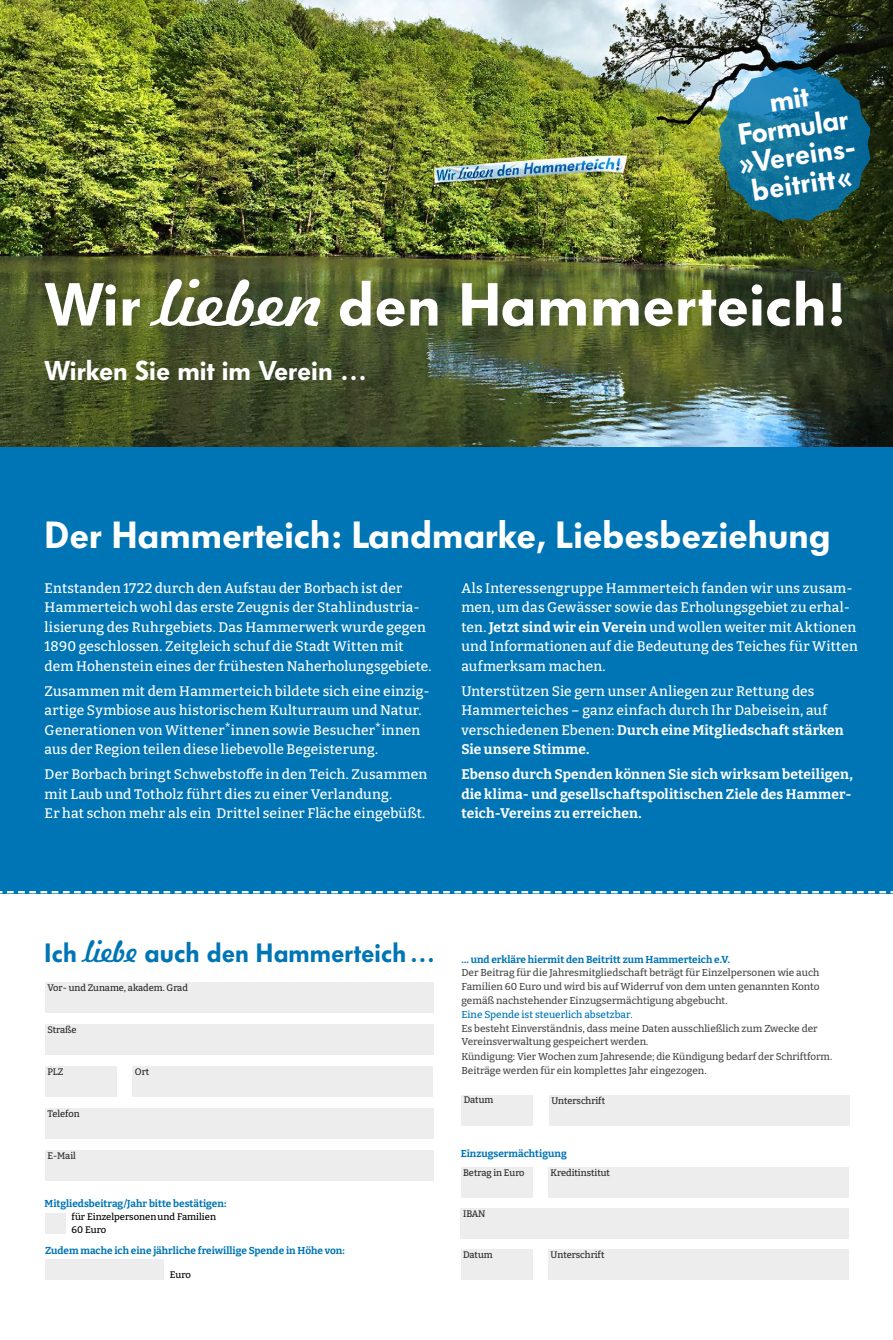
<style>
.page{position:relative;width:893px;height:1340px;background:#fff}
.page>*{position:absolute;margin:0;border:0;box-sizing:border-box;transform-origin:0 0}
.t1{font:600 37.5px "Futura BQ";color:#fff}
.t2{font:600 29.55px/28.3px "Futura BQ";color:#fff;text-align:center}
.t3{font:600 27px "Futura BQ";color:#fff}
.t4{font:600 26.25px "Futura BQ";letter-spacing:.005em;color:#0075b5}
.t5{font:500 13.8px/19.5px "Bitter";letter-spacing:.015em;color:#fff}
.t6{font:700 13.8px/19.5px "Bitter";letter-spacing:.01em;color:#fff;text-align:justify}
.t7{font:500 10.05px/13.6px "Bitter";color:#4a4a49}
.t8{font:700 10.05px "Bitter";color:#0075b5}
.t9{font:500 10.05px "Bitter";color:#0075b5}
.t10{font:500 9.45px "Bitter";color:#282827}
.t11{font:500 9.45px/12.3px "Bitter";color:#000}
.s1{font-size:33px}
.s2{font-weight:700}
.s3{font-family:"Freehand 521 BT Regular C";font-weight:400;font-size:29.25px}
.s4{font-size:27px}
</style>
<div class="page">
<div style="left:0;top:446px;width:893px;height:447px;background:#0075b5"></div>
<img style="left:0;top:0;width:893px;height:446px">
<div style="left:45px;top:1212px;width:21px;height:21px;background:#ededed"></div>
<div style="left:45px;top:1259px;width:119px;height:21px;background:#ededed"></div>
<div style="left:45px;top:982px;width:388px;height:31px;background:#ededed"></div>
<div style="left:45px;top:1024px;width:388px;height:31px;background:#ededed"></div>
<div style="left:45px;top:1108px;width:388px;height:30px;background:#ededed"></div>
<div style="left:45px;top:1150px;width:388px;height:30px;background:#ededed"></div>
<div style="left:461px;top:1208px;width:388px;height:31px;background:#ededed"></div>
<div style="left:45px;top:1066px;width:72px;height:31px;background:#ededed"></div>
<div style="left:132px;top:1066px;width:301px;height:31px;background:#ededed"></div>
<div style="left:461px;top:1094px;width:72px;height:31px;background:#ededed"></div>
<div style="left:549px;top:1094px;width:301px;height:31px;background:#ededed"></div>
<div style="left:461px;top:1249px;width:71px;height:31px;background:#ededed"></div>
<div style="left:548px;top:1249px;width:301px;height:31px;background:#ededed"></div>
<div style="left:461px;top:1166px;width:71px;height:31px;background:#ededed"></div>
<div style="left:548px;top:1166px;width:301px;height:31px;background:#ededed"></div>
<svg style="left:0;top:891px;width:893px;height:2px"></svg>
<svg style="left:45px;top:279px;width:797px;height:47px"></svg>
<svg style="left:719px;top:67px;width:151px;height:154px"></svg>
<h3 class="t3" style="left:45px;top:355px;width:324px">Wirken Sie mit im Verein …</h3>
<h2 class="t2" style="left:732px;top:93px;width:112px;rotate:-9deg">mit<br>Formular</h2>
<h2 class="t2" style="left:751px;top:147px;width:109px;rotate:-8deg">Vereins-</h2>
<h2 class="t2" style="left:750px;top:177px;width:102px;rotate:-9deg">beitritt<span class="s1">«</span></h2>
<h1 class="t1" style="left:45px;top:513px;width:787px">Der Hammerteich: Landmarke, Liebesbeziehung</h1>
<p class="t5" style="left:45px;top:578px;width:388px">Entstanden 1722 durch den Aufstau der Borbach ist der Hammerteich wohl das erste Zeugnis der Stahlindustria&shy;lisierung des Ruhrgebiets. Das Hammerwerk wurde gegen 1890 geschlossen. Zeitgleich schuf die Stadt Witten mit dem Hohenstein eines der frühesten Naherholungsgebiete.</p>
<p class="t5" style="left:45px;top:681px;width:387px">Zusammen mit dem Hammerteich bildete sich eine einzig&shy;artige Symbiose aus historischem Kulturraum und Natur.<br>Generationen von Wittener*innen sowie Besucher*innen aus der Region teilen diese liebevolle Begeisterung.</p>
<p class="t5" style="left:45px;top:764px;width:384px">Der Borbach bringt Schwebstoffe in den Teich. Zusammen mit Laub und Totholz führt dies zu einer Verlandung.<br>Er hat schon mehr als ein Drittel seiner Fläche eingebüßt.</p>
<p class="t5" style="left:461px;top:578px;width:398px">Als Interessengruppe Hammerteich fanden wir uns zusam&shy;men, um das Gewässer sowie das Erholungsgebiet zu erhal&shy;ten. <span class="s2">Jetzt sind wir ein Verein</span> und wollen weiter mit Aktionen und Informationen auf die Bedeutung des Teiches für Witten aufmerksam machen.</p>
<p class="t5" style="left:461px;top:681px;width:384px">Unterstützen Sie gern unser Anliegen zur Rettung des Hammerteiches – ganz einfach durch Ihr Dabeisein, auf verschiedenen Ebenen: <span class="s2">Durch eine Mitgliedschaft stärken Sie unsere Stimme.</span></p>
<p class="t6" style="left:461px;top:764px;width:393px">Ebenso durch Spenden können Sie sich wirksam beteiligen, die klima- und gesellschaftspolitischen Ziele des Hammer&shy;teich-Vereins zu erreichen.</p>
<h3 class="t4" style="left:45px;top:937px;width:392px">Ich <span class="s3">liebe</span> <span class="s4">auch</span> den Hammerteich …</h3>
<p class="t10" style="left:47px;top:981px;width:142px">Vor- und Zuname, akadem. Grad</p>
<p class="t10" style="left:47px;top:1023px;width:31px">Straße</p>
<p class="t10" style="left:47px;top:1065px;width:18px">PLZ</p>
<p class="t10" style="left:135px;top:1065px;width:16px">Ort</p>
<p class="t10" style="left:47px;top:1107px;width:34px">Telefon</p>
<p class="t10" style="left:47px;top:1149px;width:30px">E- Mail</p>
<p class="t8" style="left:45px;top:1197px;width:183px">Mitgliedsbeitrag/Jahr bitte bestätigen:</p>
<p class="t8" style="left:45px;top:1244px;width:301px">Zudem mache ich eine jährliche freiwillige Spende in Höhe von:</p>
<p class="t11" style="left:72px;top:1210px;width:146px">für Einzelpersonen und Familien<br>60 Euro</p>
<p class="t11" style="left:170px;top:1268px;width:23px">Euro</p>
<p class="t8" style="left:461px;top:952px;width:270px">… und erkläre hiermit den Beitritt zum Hammerteich e.V.</p>
<p class="t7" style="left:461px;top:965px;width:360px;text-align:justify">Der Beitrag für die Jahresmitgliedschaft beträgt für Einzelpersonen wie auch Familien 60 Euro und wird bis auf Widerruf von dem unten genannten Konto gemäß nachstehender Einzugsermächtigung abgebucht.</p>
<p class="t9" style="left:461px;top:1008px;width:173px">Eine Spende ist steuerlich absetzbar.</p>
<p class="t7" style="left:461px;top:1021px;width:358px">Es besteht Einverständnis, dass meine Daten ausschließlich zum Zwecke der<br>Vereinsverwaltung gespeichert werden.</p>
<p class="t7" style="left:461px;top:1049px;width:372px">Kündigung: Vier Wochen zum Jahresende; die Kündigung bedarf der Schriftform.<br>Beiträge werden für ein komplettes Jahr eingezogen.</p>
<p class="t10" style="left:464px;top:1094px;width:31px">Datum</p>
<p class="t10" style="left:551px;top:1094px;width:55px">Unterschrift</p>
<p class="t8" style="left:461px;top:1146px;width:108px">Einzugsermächtigung</p>
<p class="t10" style="left:463px;top:1166px;width:63px">Betrag in Euro</p>
<p class="t10" style="left:551px;top:1166px;width:61px">Kreditinstitut</p>
<p class="t10" style="left:463px;top:1207px;width:24px">IBAN</p>
<p class="t10" style="left:463px;top:1248px;width:31px">Datum</p>
<p class="t10" style="left:551px;top:1248px;width:55px">Unterschrift</p>
</div>
